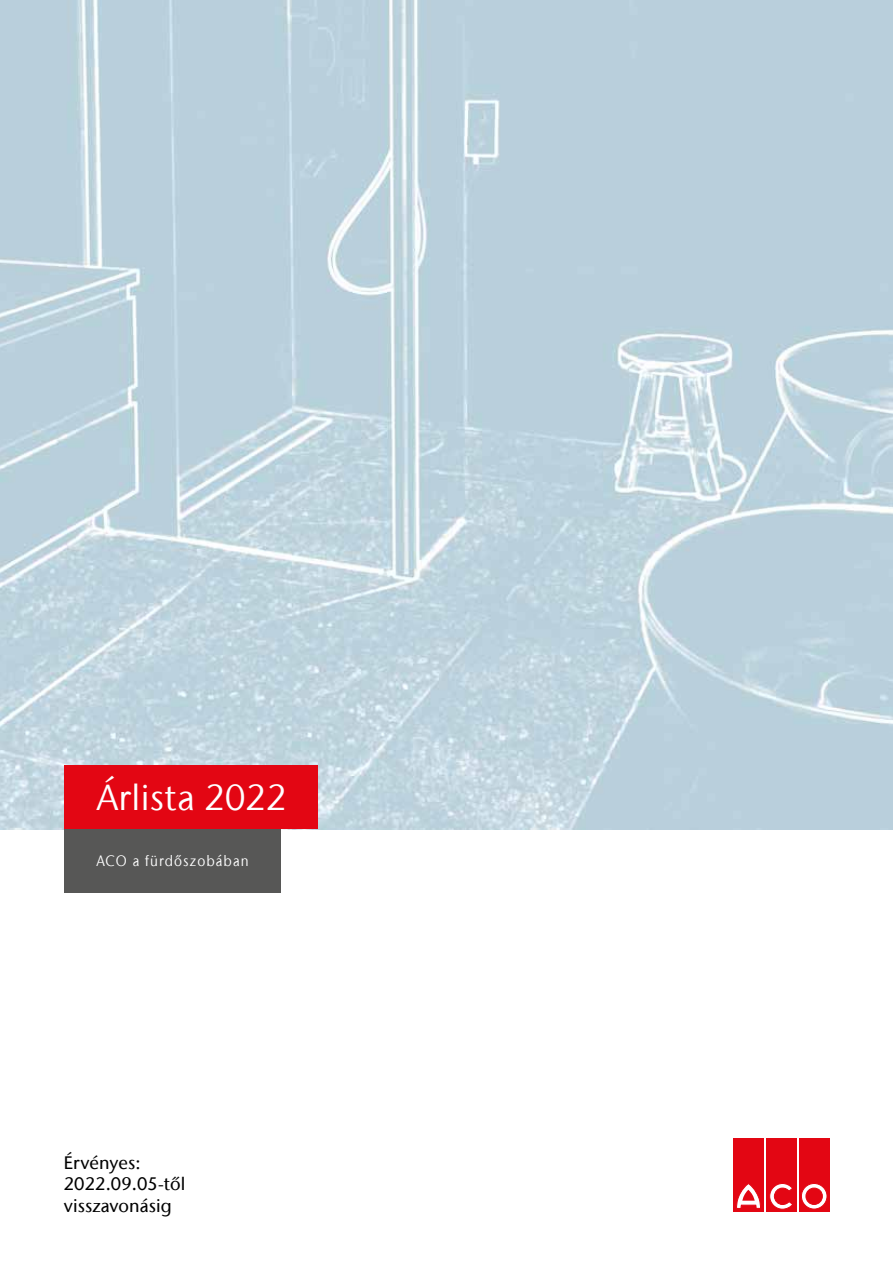
<style>
.page{position:relative;width:893px;height:1263px;background:#fff}
.page>*{position:absolute;margin:0;border:0;box-sizing:border-box;transform-origin:0 0}
.t1{font:36px "Stone Sans IIITC Com";letter-spacing:.01em;color:#fff}
.t2{font:500 18px/21.6px "Stone Sans IIITC Com";letter-spacing:.005em;color:#000}
.t3{font:15px "Stone Sans IIITC Com";letter-spacing:.08em;color:#fff;scale:.92 1}
</style>
<div class="page">
<img style="left:0;top:0;width:893px;height:829px">
<div style="left:64px;top:829px;width:217px;height:64px;background:#575756"></div>
<div style="left:64px;top:765px;width:254px;height:64px;background:#e30613"></div>
<div style="left:733px;top:1139px;width:31px;height:73px;background:#e30613"></div>
<svg style="left:736px;top:1184px;width:25px;height:24px"></svg>
<div style="left:766px;top:1139px;width:30px;height:73px;background:#e30613"></div>
<svg style="left:769px;top:1183px;width:23px;height:26px"></svg>
<div style="left:799px;top:1139px;width:30px;height:73px;background:#e30613"></div>
<svg style="left:801px;top:1183px;width:26px;height:26px"></svg>
<div style="left:801px;top:1183px;width:26px;height:26px;border:1px solid #e30613;border-radius:50%"></div>
<div style="left:806px;top:1188px;width:16px;height:16px;background:#e30613;border-radius:50%"></div>
<div style="left:806px;top:1188px;width:16px;height:16px;border:1px solid #e30613;border-radius:50%"></div>
<h1 class="t1" style="left:96px;top:775px;width:192px">Árlista 2022</h1>
<p class="t3" style="left:96px;top:852px;width:167px">ACO a fürdőszobában</p>
<p class="t2" style="left:64px;top:1151px;width:123px">Érvényes:<br>2022.09.05-től visszavonásig</p>
</div>
